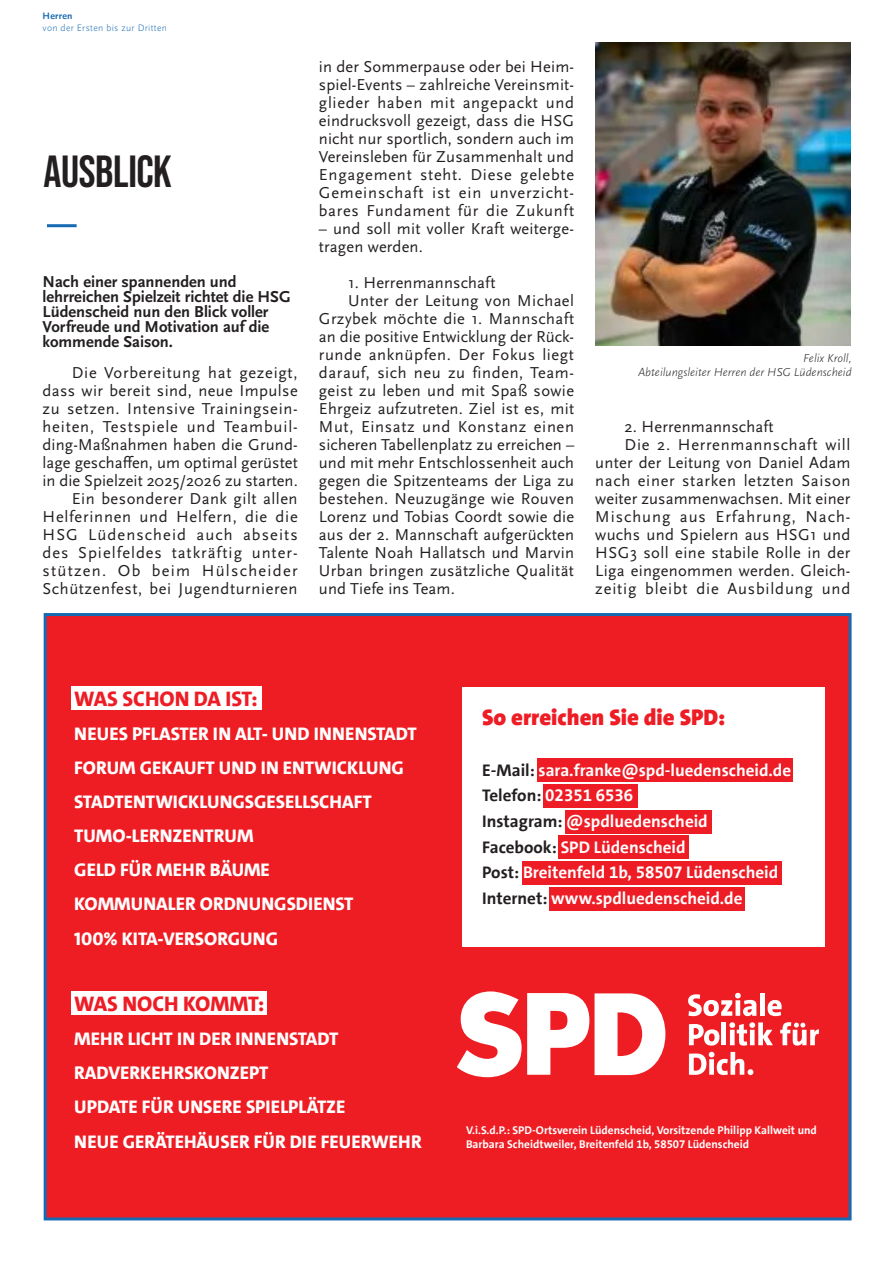
<style>
.page{position:relative;width:893px;height:1263px;background:#fff}
.page>*{position:absolute;margin:0;border:0;box-sizing:border-box;transform-origin:0 0}
.t1{font:45px "Bebas Neue";letter-spacing:-.01em;color:#231f20}
.t2{font:900 22.8px "SPD The Sans";color:#ee1c25}
.t3{font:800 21.3px "SPD The Sans Versal";color:#ee1c25}
.t4{font:800 18.45px/34px "SPD The Sans Versal";color:#fff}
.t5{font:700 17.1px/25.7px "SPD The Sans";color:#fff}
.Copy{font:16.5px/18px "Scala Sans Pro";letter-spacing:.02em;color:#231f20;text-align:justify}
.t6{font:700 16.5px/15px "Scala Sans Pro";color:#231f20}
.t7{font:italic 300 12px "Scala Sans";color:#231f20}
.t8{font:700 11.4px/13.6px "SPD The Sans";color:#fff}
.t9{font:300 9.75px "Scala Sans";letter-spacing:.03em;color:#166ab3}
.t10{font:700 9.75px "Scala Sans";letter-spacing:.03em;color:#166ab3}
.s1{color:#231f20}
</style>
<div class="page">
<hr style="left:47px;top:224px;width:30px;height:3px;background:#166ab3">
<img style="left:595px;top:43px;width:255px;height:303px">
<div style="left:45px;top:614px;width:805px;height:605px;background:#ee1d23"></div>
<div style="left:71px;top:686px;width:191px;height:23px;background:#fff"></div>
<div style="left:72px;top:991px;width:195px;height:24px;background:#fff"></div>
<div style="left:462px;top:688px;width:362px;height:259px;background:#fff"></div>
<div style="left:537px;top:758px;width:256px;height:24px;background:#ee1c25"></div>
<div style="left:543px;top:784px;width:95px;height:23px;background:#ee1c25"></div>
<div style="left:566px;top:810px;width:146px;height:23px;background:#ee1c25"></div>
<div style="left:559px;top:836px;width:130px;height:23px;background:#ee1c25"></div>
<div style="left:522px;top:861px;width:260px;height:24px;background:#ee1c25"></div>
<div style="left:549px;top:887px;width:195px;height:24px;background:#ee1c25"></div>
<svg style="left:457px;top:991px;width:208px;height:86px"></svg>
<svg style="left:688px;top:993px;width:68px;height:23px"></svg>
<div style="left:760px;top:993px;width:5px;height:23px;background:#fff"></div>
<svg style="left:768px;top:1000px;width:14px;height:16px"></svg>
<svg style="left:689px;top:1024px;width:30px;height:21px"></svg>
<hr style="left:722px;top:1022px;width:4px;height:23px;background:#fff">
<svg style="left:729px;top:1022px;width:44px;height:23px"></svg>
<svg style="left:780px;top:1022px;width:39px;height:23px"></svg>
<svg style="left:689px;top:1052px;width:64px;height:23px"></svg>
<div style="left:44px;top:613px;width:808px;height:607px;border:3px solid #166ab3"></div>
<p class="t10" style="left:43px;top:10px;width:31px">Herren</p>
<p class="t9" style="left:43px;top:22px;width:126px">von der Ersten bis zur Dritten</p>
<p class="t1" style="left:44px;top:146px;width:130px">AUSBLICK</p>
<p class="t6" style="left:43px;top:275px;width:250px">Nach einer spannenden und lehrreichen Spielzeit richtet die HSG<br>Lüdenscheid nun den Blick voller<br>Vorfreude und Motivation auf die kommende Saison.</p>
<p class="Copy" style="left:43px;top:364px;width:257px;text-indent:29px">Die Vorbereitung hat gezeigt, dass wir bereit sind, neue Impulse zu setzen. Intensive Trainingsein&shy;heiten, Testspiele und Teambuil&shy;ding-Maßnahmen haben die Grund&shy;lage geschaffen, um optimal gerüstet in die Spielzeit 2025/2026 zu starten.</p>
<p class="Copy" style="left:43px;top:490px;width:257px;text-indent:29px">Ein besonderer Dank gilt allen Helferinnen und Helfern, die die HSG Lüdenscheid auch abseits des Spielfeldes tatkräftig unter&shy;stützen. Ob beim Hülscheider Schützenfest, bei Jugendturnieren</p>
<p class="Copy" style="left:319px;top:58px;width:257px">in der Sommerpause oder bei Heim&shy;spiel-Events – zahlreiche Vereinsmit&shy;glieder haben mit angepackt und eindrucksvoll gezeigt, dass die HSG nicht nur sportlich, sondern auch im Vereinsleben für Zusammenhalt und Engagement steht. Diese gelebte Gemeinschaft ist ein unverzicht&shy;bares Fundament für die Zukunft</p>
<p class="Copy" style="left:319px;top:220px;width:257px">– und soll mit voller Kraft weiterge&shy;tragen werden.</p>
<p class="Copy" style="left:348px;top:274px;width:149px">1. Herrenmannschaft</p>
<p class="Copy" style="left:319px;top:292px;width:257px;text-indent:29px">Unter der Leitung von Michael Grzybek möchte die 1. Mannschaft an die positive Entwicklung der Rück&shy;runde anknüpfen. Der Fokus liegt darauf, sich neu zu finden, Team&shy;geist zu leben und mit Spaß sowie Ehrgeiz aufzutreten. Ziel ist es, mit Mut, Einsatz und Konstanz einen sicheren Tabellenplatz zu erreichen – und mit mehr Entschlossenheit auch gegen die Spitzenteams der Liga zu bestehen. Neuzugänge wie Rouven Lorenz und Tobias Coordt sowie die aus der 2. Mannschaft aufgerückten Talente Noah Hallatsch und Marvin Urban bringen zusätzliche Qualität und Tiefe ins Team.</p>
<p class="t7" style="left:803px;top:351px;width:50px">Felix Kroll,</p>
<p class="t7" style="left:638px;top:366px;width:215px">Abteilungsleiter Herren der HSG Lüdenscheid</p>
<p class="Copy" style="left:625px;top:418px;width:150px">2. Herrenmannschaft</p>
<p class="Copy" style="left:595px;top:436px;width:257px;text-indent:29px">Die 2. Herrenmannschaft will unter der Leitung von Daniel Adam nach einer starken letzten Saison weiter zusammenwachsen. Mit einer Mischung aus Erfahrung, Nach&shy;wuchs und Spielern aus HSG1 und HSG3 soll eine stabile Rolle in der Liga eingenommen werden. Gleich&shy;zeitig bleibt die Ausbildung und</p>
<p class="t3" style="left:74px;top:685px;width:185px">WAS SCHON DA IST:</p>
<p class="t4" style="left:74px;top:717px;width:344px">NEUES PFLASTER IN ALT- UND INNENSTADT<br>FORUM GEKAUFT UND IN ENTWICKLUNG<br>STADTENTWICKLUNGSGESELLSCHAFT<br>TUMO-LERNZENTRUM<br>GELD FÜR MEHR BÄUME<br>KOMMUNALER ORDNUNGSDIENST<br>100% KITA-VERSORGUNG</p>
<p class="t3" style="left:74px;top:990px;width:191px">WAS NOCH KOMMT:</p>
<p class="t4" style="left:74px;top:1022px;width:349px">MEHR LICHT IN DER INNENSTADT<br>RADVERKEHRSKONZEPT<br>UPDATE FÜR UNSERE SPIELPLÄTZE<br>NEUE GERÄTEHÄUSER FÜR DIE FEUERWEHR</p>
<p class="t2" style="left:482px;top:702px;width:245px">So erreichen Sie die SPD:</p>
<p class="t5" style="left:482px;top:757px;width:311px"><span class="s1">E-Mail:</span> sara.franke@spd-luedenscheid.de <span class="s1">Telefon:</span> 02351 6536<br><span class="s1">Instagram:</span> @spdluedenscheid<br><span class="s1">Facebook:</span> SPD Lüdenscheid<br><span class="s1">Post:</span> Breitenfeld 1b, 58507 Lüdenscheid <span class="s1">Internet:</span> www.spdluedenscheid.de</p>
<p class="t8" style="left:466px;top:1123px;width:352px">V.i.S.d.P.: SPD-Ortsverein Lüdenscheid, Vorsitzende Philipp Kallweit und<br>Barbara Scheidtweiler, Breitenfeld 1b, 58507 Lüdenscheid</p>
</div>
